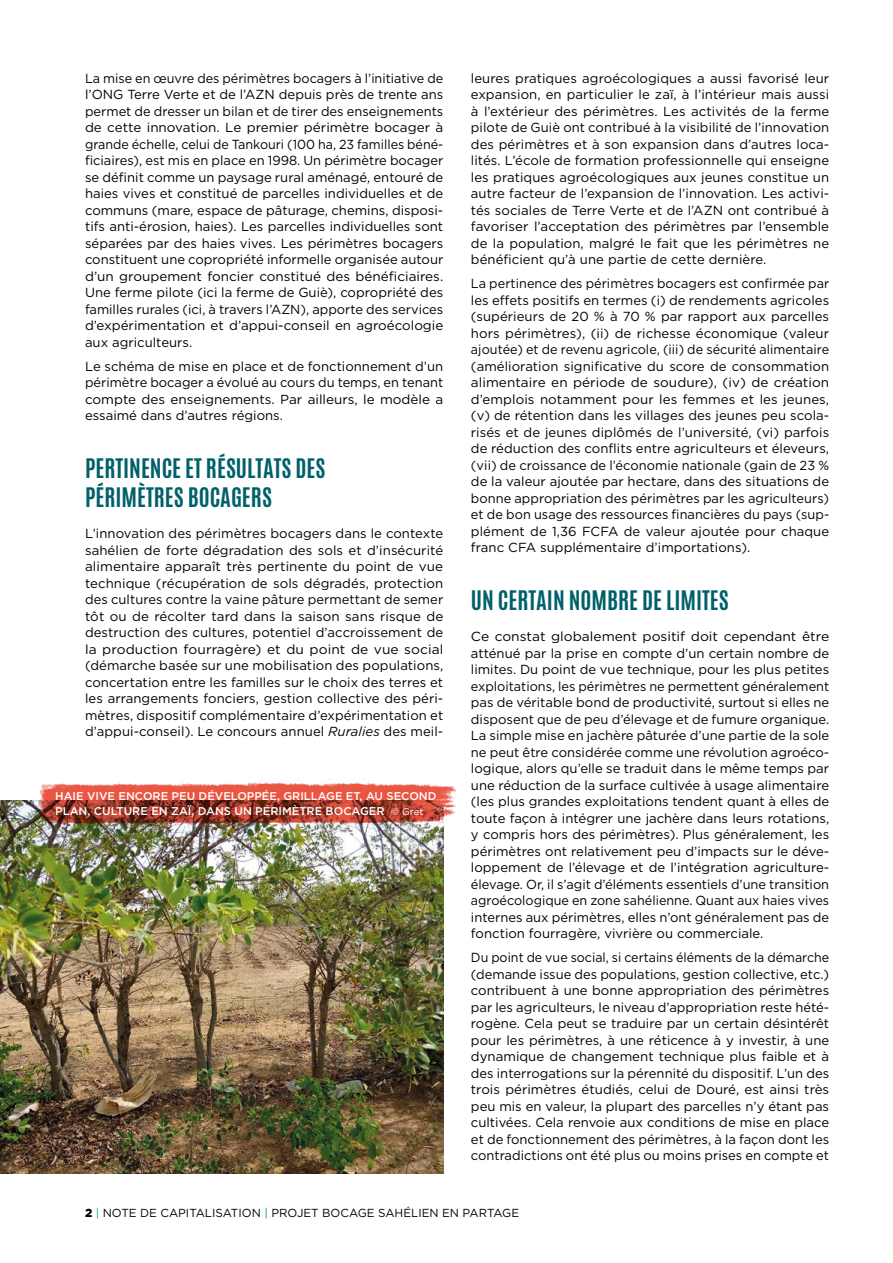
<style>
.page{position:relative;width:893px;height:1263px;background:#fff}
.page>*{position:absolute;margin:0;border:0;box-sizing:border-box;transform-origin:0 0}
.t1{font:700 22.5px/28.8px "Antonio";color:#00606a}
.t2{font:13.2px/16.5px "Gotham";color:#000;text-align:justify}
.t3{font:13.2px/16.5px "Gotham";color:#000;text-align:justify;scale:1.05 1}
.t4{font:13.2px/16.5px "Gotham";color:#000;text-align:justify;scale:.96 1}
.t5{font:13.2px/16.5px "Gotham";color:#000;text-align:justify;scale:.95 1}
.t6{font:11.7px "Gotham";color:#000}
.t7{font:500 11.25px/15px "Gotham";color:#fff}
.s1{font-style:italic}
.s2{font-weight:400;font-size:9.75px}
.s3{font-weight:900}
.s4{color:#00a35a}
</style>
<div class="page">
<img style="left:0;top:800px;width:443px;height:373px">
<img style="left:34px;top:782px;width:422px;height:47px">
<p class="t4" style="left:85px;top:70px;width:375px">La mise en œuvre des périmètres bocagers à l’initiative de l’ONG Terre Verte et de l’AZN depuis près de trente ans permet de dresser un bilan et de tirer des enseignements de cette innovation. Le premier périmètre bocager à grande échelle, celui de Tankouri (100 ha, 23 familles béné&shy;ficiaires), est mis en place en 1998. Un périmètre bocager se définit comme un paysage rural aménagé, entouré de haies vives et constitué de parcelles individuelles et de communs (mare, espace de pâturage, chemins, disposi&shy;tifs anti-érosion, haies). Les parcelles individuelles sont séparées par des haies vives. Les périmètres bocagers constituent une copropriété informelle organisée autour d’un groupement foncier constitué des bénéficiaires.<br>Une ferme pilote (ici la ferme de Guiè), copropriété des familles rurales (ici, à travers l’AZN), apporte des services d’expérimentation et d’appui-conseil en agroécologie aux agriculteurs.</p>
<p class="t2" style="left:85px;top:358px;width:360px">Le schéma de mise en place et de fonctionnement d’un périmètre bocager a évolué au cours du temps, en tenant compte des enseignements. Par ailleurs, le modèle a essaimé dans d’autres régions.</p>
<h1 class="t1" style="left:85px;top:454px;width:242px">PERTINENCE ET RÉSULTATS DES<br>PÉRIMÈTRES BOCAGERS</h1>
<p class="t2" style="left:85px;top:525px;width:360px">L’innovation des périmètres bocagers dans le contexte sahélien de forte dégradation des sols et d’insécurité alimentaire apparaît très pertinente du point de vue technique (récupération de sols dégradés, protection des cultures contre la vaine pâture permettant de semer tôt ou de récolter tard dans la saison sans risque de destruction des cultures, potentiel d’accroissement de la production fourragère) et du point de vue social (démarche basée sur une mobilisation des populations, concertation entre les familles sur le choix des terres et les arrangements fonciers, gestion collective des péri&shy;mètres, dispositif complémentaire d’expérimentation et d’appui-conseil). Le concours annuel <span class="s1">Ruralies</span> des meil-</p>
<p class="t7" style="left:55px;top:789px;width:383px">HAIE VIVE ENCORE PEU DÉVELOPPÉE, GRILLAGE ET, AU SECOND<br>PLAN, CULTURE EN ZAÏ, DANS UN PÉRIMÈTRE BOCAGER <span class="s2">© Gret</span></p>
<p class="t2" style="left:471px;top:70px;width:360px">leures pratiques agroécologiques a aussi favorisé leur expansion, en particulier le zaï, à l’intérieur mais aussi à l’extérieur des périmètres. Les activités de la ferme pilote de Guiè ont contribué à la visibilité de l’innovation des périmètres et à son expansion dans d’autres loca&shy;lités. L’école de formation professionnelle qui enseigne les pratiques agroécologiques aux jeunes constitue un autre facteur de l’expansion de l’innovation. Les activi&shy;tés sociales de Terre Verte et de l’AZN ont contribué à favoriser l’acceptation des périmètres par l’ensemble de la population, malgré le fait que les périmètres ne bénéficient qu’à une partie de cette dernière.</p>
<p class="t2" style="left:471px;top:275px;width:360px">La pertinence des périmètres bocagers est confirmée par les effets positifs en termes (i) de rendements agricoles (supérieurs de 20 % à 70 % par rapport aux parcelles hors périmètres), (ii) de richesse économique (valeur ajoutée) et de revenu agricole, (iii) de sécurité alimentaire (amélioration significative du score de consommation alimentaire en période de soudure), (iv) de création d’emplois notamment pour les femmes et les jeunes, (v) de rétention dans les villages des jeunes peu scola&shy;risés et de jeunes diplômés de l’université, (vi) parfois de réduction des conflits entre agriculteurs et éleveurs, (vii) de croissance de l’économie nationale (gain de 23 % de la valeur ajoutée par hectare, dans des situations de bonne appropriation des périmètres par les agriculteurs) et de bon usage des ressources financières du pays (sup&shy;plément de 1,36 FCFA de valeur ajoutée pour chaque franc CFA supplémentaire d’importations).</p>
<h1 class="t1" style="left:471px;top:586px;width:259px">UN CERTAIN NOMBRE DE LIMITES</h1>
<p class="t3" style="left:471px;top:628px;width:343px">Ce constat globalement positif doit cependant être atténué par la prise en compte d’un certain nombre de limites. Du point de vue technique, pour les plus petites exploitations, les périmètres ne permettent généralement pas de véritable bond de productivité, surtout si elles ne disposent que de peu d’élevage et de fumure organique.<br>La simple mise en jachère pâturée d’une partie de la sole ne peut être considérée comme une révolution agroéco&shy;logique, alors qu’elle se traduit dans le même temps par une réduction de la surface cultivée à usage alimentaire (les plus grandes exploitations tendent quant à elles de toute façon à intégrer une jachère dans leurs rotations, y compris hors des périmètres). Plus généralement, les périmètres ont relativement peu d’impacts sur le déve&shy;loppement de l’élevage et de l’intégration agriculture&shy;élevage. Or, il s’agit d’éléments essentiels d’une transition agroécologique en zone sahélienne. Quant aux haies vives internes aux périmètres, elles n’ont généralement pas de fonction fourragère, vivrière ou commerciale.</p>
<p class="t5" style="left:471px;top:949px;width:379px">Du point de vue social, si certains éléments de la démarche (demande issue des populations, gestion collective, etc.) contribuent à une bonne appropriation des périmètres par les agriculteurs, le niveau d’appropriation reste hété&shy;rogène. Cela peut se traduire par un certain désintérêt pour les périmètres, à une réticence à y investir, à une dynamique de changement technique plus faible et à des interrogations sur la pérennité du dispositif. L’un des trois périmètres étudiés, celui de Douré, est ainsi très peu mis en valeur, la plupart des parcelles n’y étant pas cultivées. Cela renvoie aux conditions de mise en place et de fonctionnement des périmètres, à la façon dont les contradictions ont été plus ou moins prises en compte et</p>
<p class="t6" style="left:85px;top:1205px;width:436px"><span class="s3">2</span> <span class="s4">|</span> NOTE DE CAPITALISATION <span class="s4">|</span> PROJET BOCAGE SAHÉLIEN EN PARTAGE</p>
</div>
